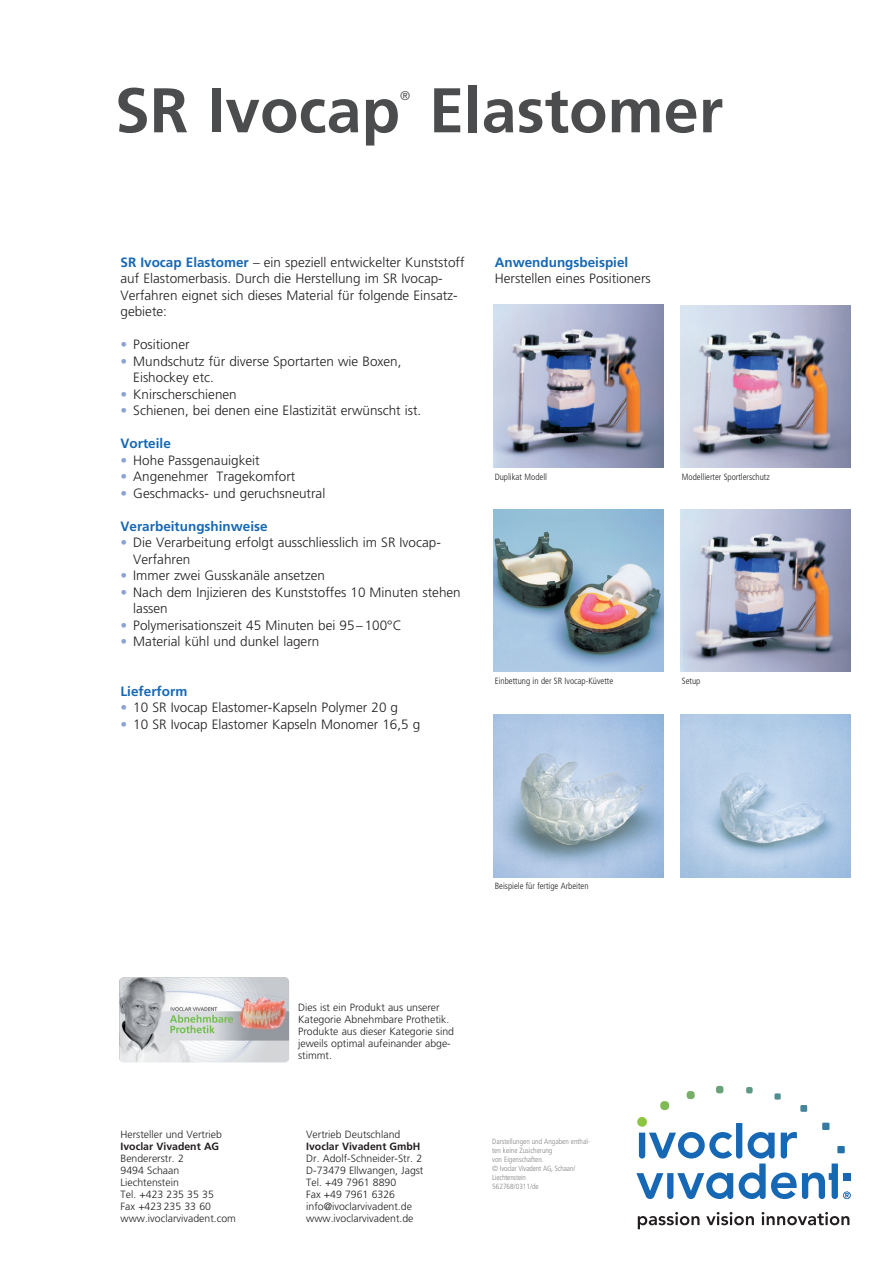
<style>
.page{position:relative;width:893px;height:1263px;background:#fff}
.page>*{position:absolute;margin:0;border:0;box-sizing:border-box;transform-origin:0 0}
.t1{font:700 63px "Frutiger";color:#4b4c4d}
.t2{font:300 13.5px/16.5px "Frutiger";color:#231f20}
.t3{font:700 13.5px "Frutiger";color:#1768b4}
.t4{font:300 12.6px "Frutiger";color:#4b4c4d}
.t5{font:300 10.5px/12px "Frutiger";color:#231f20}
.t6{font:700 10.5px "Frutiger";color:#231f20}
.t7{font:300 condensed 9px "Frutiger";color:#231f20}
.t8{font:300 condensed 7.5px/9px "Frutiger";color:#808285}
.s1{font-weight:700;color:#1768b4}
.s2{font-weight:700;color:#8ca2d2}
</style>
<div class="page">
<img style="left:680px;top:509px;width:170px;height:163px">
<img style="left:493px;top:305px;width:170px;height:163px">
<img style="left:680px;top:305px;width:170px;height:163px">
<img style="left:493px;top:509px;width:170px;height:163px">
<img style="left:493px;top:714px;width:170px;height:163px">
<img style="left:680px;top:714px;width:170px;height:163px">
<svg style="left:636px;top:1086px;width:215px;height:113px"></svg>
<svg style="left:638px;top:1212px;width:61px;height:17px"></svg>
<svg style="left:706px;top:1212px;width:48px;height:13px"></svg>
<svg style="left:762px;top:1212px;width:87px;height:13px"></svg>
<img style="left:119px;top:977px;width:170px;height:85px">
<h1 class="t1" style="left:115px;top:73px;width:287px">SR Ivocap</h1>
<p class="t4" style="left:400px;top:88px;width:12px">®</p>
<h1 class="t1" style="left:429px;top:73px;width:296px">Elastomer</h1>
<p class="t2" style="left:121px;top:254px;width:345px"><span class="s1">SR Ivocap Elastomer</span> – ein speziell entwickelter Kunststoff auf Elastomerbasis. Durch die Herstellung im SR Ivocap-Verfahren eignet sich dieses Material für folgende Einsatz&shy;gebiete:</p>
<p class="t2" style="left:121px;top:337px;width:71px"><span class="s2">•</span> Positioner</p>
<p class="t2" style="left:133px;top:353px;width:270px;text-indent:-13px"><span class="s2">•</span> Mundschutz für diverse Sportarten wie Boxen,<br>Eishockey etc.</p>
<p class="t2" style="left:121px;top:386px;width:118px"><span class="s2">•</span> Knirscherschienen</p>
<p class="t2" style="left:121px;top:403px;width:302px"><span class="s2">•</span> Schienen, bei denen eine Elastizität erwünscht ist.</p>
<p class="t3" style="left:121px;top:436px;width:52px">Vorteile</p>
<p class="t2" style="left:121px;top:452px;width:141px"><span class="s2">•</span> Hohe Passgenauigkeit</p>
<p class="t2" style="left:121px;top:468px;width:176px"><span class="s2">•</span> Angenehmer Tragekomfort</p>
<p class="t2" style="left:121px;top:485px;width:206px"><span class="s2">•</span> Geschmacks- und geruchsneutral</p>
<p class="t3" style="left:121px;top:518px;width:149px">Verarbeitungshinweise</p>
<p class="t2" style="left:133px;top:534px;width:309px;text-indent:-13px"><span class="s2">•</span> Die Verarbeitung erfolgt ausschliesslich im SR Ivocap-<br>Verfahren</p>
<p class="t2" style="left:121px;top:567px;width:206px"><span class="s2">•</span> Immer zwei Gusskanäle ansetzen</p>
<p class="t2" style="left:133px;top:584px;width:329px;text-indent:-13px"><span class="s2">•</span> Nach dem Injizieren des Kunststoffes 10 Minuten stehen lassen</p>
<p class="t2" style="left:121px;top:617px;width:283px"><span class="s2">•</span> Polymerisationszeit 45 Minuten bei 95–100°C</p>
<p class="t2" style="left:121px;top:633px;width:200px"><span class="s2">•</span> Material kühl und dunkel lagern</p>
<p class="t3" style="left:121px;top:683px;width:68px">Lieferform</p>
<p class="t2" style="left:121px;top:699px;width:279px"><span class="s2">•</span> 10 SR Ivocap Elastomer-Kapseln Polymer 20 g</p>
<p class="t2" style="left:121px;top:716px;width:301px"><span class="s2">•</span> 10 SR Ivocap Elastomer Kapseln Monomer 16,5 g</p>
<p class="t3" style="left:495px;top:254px;width:135px">Anwendungsbeispiel</p>
<p class="t2" style="left:495px;top:270px;width:158px">Herstellen eines Positioners</p>
<p class="t7" style="left:495px;top:471px;width:54px">Duplikat Modell</p>
<p class="t7" style="left:682px;top:472px;width:89px">Modellierter Sportlerschutz</p>
<p class="t7" style="left:495px;top:676px;width:120px">Einbettung in der SR Ivocap-Küvette</p>
<p class="t7" style="left:682px;top:675px;width:20px">Setup</p>
<p class="t5" style="left:121px;top:1129px;width:103px">Hersteller und Vertrieb</p>
<p class="t6" style="left:121px;top:1140px;width:100px">Ivoclar Vivadent AG</p>
<p class="t5" style="left:121px;top:1153px;width:117px">Bendererstr. 2<br>9494 Schaan<br>Liechtenstein<br>Tel. +423 235 35 35<br>Fax +423 235 33 60 www.ivoclarvivadent.com</p>
<p class="t7" style="left:495px;top:881px;width:95px">Beispiele für fertige Arbeiten</p>
<p class="t5" style="left:298px;top:1001px;width:157px">Dies ist ein Produkt aus unserer<br>Kategorie Abnehmbare Prothetik.<br>Produkte aus dieser Kategorie sind jeweils optimal aufeinander abge&shy;stimmt.</p>
<p class="t5" style="left:306px;top:1129px;width:96px">Vertrieb Deutschland</p>
<p class="t6" style="left:306px;top:1140px;width:116px">Ivoclar Vivadent GmbH</p>
<p class="t5" style="left:306px;top:1153px;width:119px">Dr. Adolf-Schneider-Str. 2<br>D-73479 Ellwangen, Jagst<br>Tel. +49 7961 8890<br>Fax +49 7961 6326 info@ivoclarvivadent.de www.ivoclarvivadent.de</p>
<p class="t8" style="left:492px;top:1136px;width:99px">Darstellungen und Angaben enthal&shy;ten keine Zusicherung<br>von Eigenschaften.<br>© Ivoclar Vivadent AG, Schaan/<br>Liechtenstein<br>562768/0311/de</p>
</div>
